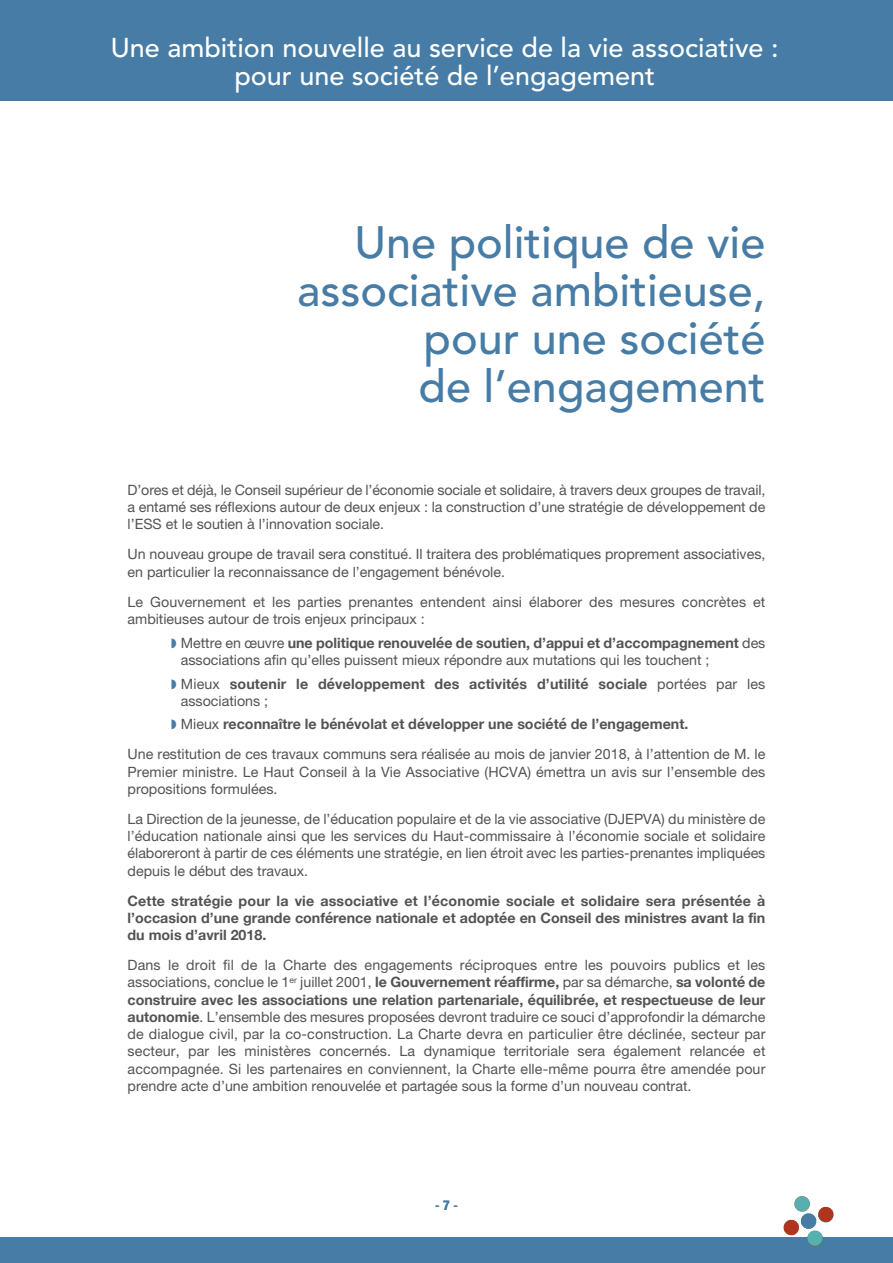
<style>
.page{position:relative;width:893px;height:1263px;background:#fff}
.page>*{position:absolute;margin:0;border:0;box-sizing:border-box;transform-origin:0 0}
.t1{font:500 45px/48px "Avenir";color:#467ca5;text-align:right}
.t2{font:500 27px/28.5px "Avenir";color:#fff;text-align:center}
.t3{font:14.25px/17.2px "Helvetica Neue LT Pro";color:#555252;text-align:justify}
.t4{font:700 14.25px/17.2px "Helvetica Neue";color:#555252;text-align:justify}
.t5{font:13.5px "Helvetica";color:#467ca5}
.s1{font-family:"Helvetica Neue LT Pro";font-weight:400}
.s2{font-family:"Helvetica Neue";font-weight:700}
.s3{font-family:"Helvetica Neue";font-weight:700;font-stretch:condensed}
</style>
<div class="page">
<div style="left:0;top:0;width:893px;height:100px;background:#467ca5"></div>
<div style="left:0;top:1237px;width:893px;height:26px;background:#467ca5"></div>
<svg style="left:783px;top:1196px;width:51px;height:51px"></svg>
<h2 class="t2" style="left:111px;top:32px;width:669px">Une ambition nouvelle au service de la vie associative : pour une société de l’engagement</h2>
<h1 class="t1" style="left:297px;top:216px;width:470px">Une politique de vie associative ambitieuse, pour une société<br>de l’engagement</h1>
<p class="t3" style="left:128px;top:483px;width:639px">D’ores et déjà, le Conseil supérieur de l’économie sociale et solidaire, à travers deux groupes de travail, a entamé ses réflexions autour de deux enjeux : la construction d’une stratégie de développement de l’ESS et le soutien à l’innovation sociale.</p>
<p class="t3" style="left:128px;top:547px;width:639px">Un nouveau groupe de travail sera constitué. Il traitera des problématiques proprement associatives, en particulier la reconnaissance de l’engagement bénévole.</p>
<p class="t3" style="left:128px;top:594px;width:639px">Le Gouvernement et les parties prenantes entendent ainsi élaborer des mesures concrètes et ambitieuses autour de trois enjeux principaux :</p>
<p class="t4" style="left:181px;top:634px;width:586px"><span class="s1">Mettre en œuvre</span> une politique renouvelée de soutien, d’appui et d’accompagnement <span class="s1">des</span></p>
<p class="t3" style="left:181px;top:652px;width:530px">associations afin qu’elles puissent mieux répondre aux mutations qui les touchent ;</p>
<p class="t4" style="left:181px;top:674px;width:586px"><span class="s1">Mieux</span> soutenir le développement des activités d’utilité sociale <span class="s1">portées par les</span></p>
<p class="t3" style="left:181px;top:693px;width:89px">associations ;</p>
<p class="t4" style="left:181px;top:715px;width:509px"><span class="s1">Mieux</span> reconnaître le bénévolat et développer une société de l’engagement.</p>
<p class="t3" style="left:128px;top:747px;width:639px">Une restitution de ces travaux communs sera réalisée au mois de janvier 2018, à l’attention de M. le Premier ministre. Le Haut Conseil à la Vie Associative (HCVA) émettra un avis sur l’ensemble des propositions formulées.</p>
<p class="t3" style="left:128px;top:812px;width:639px">La Direction de la jeunesse, de l’éducation populaire et de la vie associative (DJEPVA) du ministère de l’éducation nationale ainsi que les services du Haut-commissaire à l’économie sociale et solidaire élaboreront à partir de ces éléments une stratégie, en lien étroit avec les parties-prenantes impliquées depuis le début des travaux.</p>
<p class="t4" style="left:128px;top:892px;width:639px">Cette stratégie pour la vie associative et l’économie sociale et solidaire sera présentée à l’occasion d’une grande conférence nationale et adoptée en Conseil des ministres avant la fin du mois d’avril 2018.</p>
<p class="t3" style="left:128px;top:958px;width:639px">Dans le droit fil de la Charte des engagements réciproques entre les pouvoirs publics et les associations, conclue le 1<sup>er</sup> juillet 2001, <span class="s2">le Gouvernement réaffirme,</span> par sa démarche, <span class="s2">sa volonté de</span></p>
<p class="t4" style="left:128px;top:991px;width:639px">construire avec les associations une relation partenariale, équilibrée, et respectueuse de leur</p>
<p class="t3" style="left:128px;top:1010px;width:639px"><span class="s2">autonomie</span>. L’ensemble des mesures proposées devront traduire ce souci d’approfondir la démarche de dialogue civil, par la co-construction. La Charte devra en particulier être déclinée, secteur par secteur, par les ministères concernés. La dynamique territoriale sera également relancée et accompagnée. Si les partenaires en conviennent, la Charte elle-même pourra être amendée pour prendre acte d’une ambition renouvelée et partagée sous la forme d’un nouveau contrat.</p>
<p class="t5" style="left:435px;top:1197px;width:24px">-<span class="s3">7</span>-</p>
</div>
